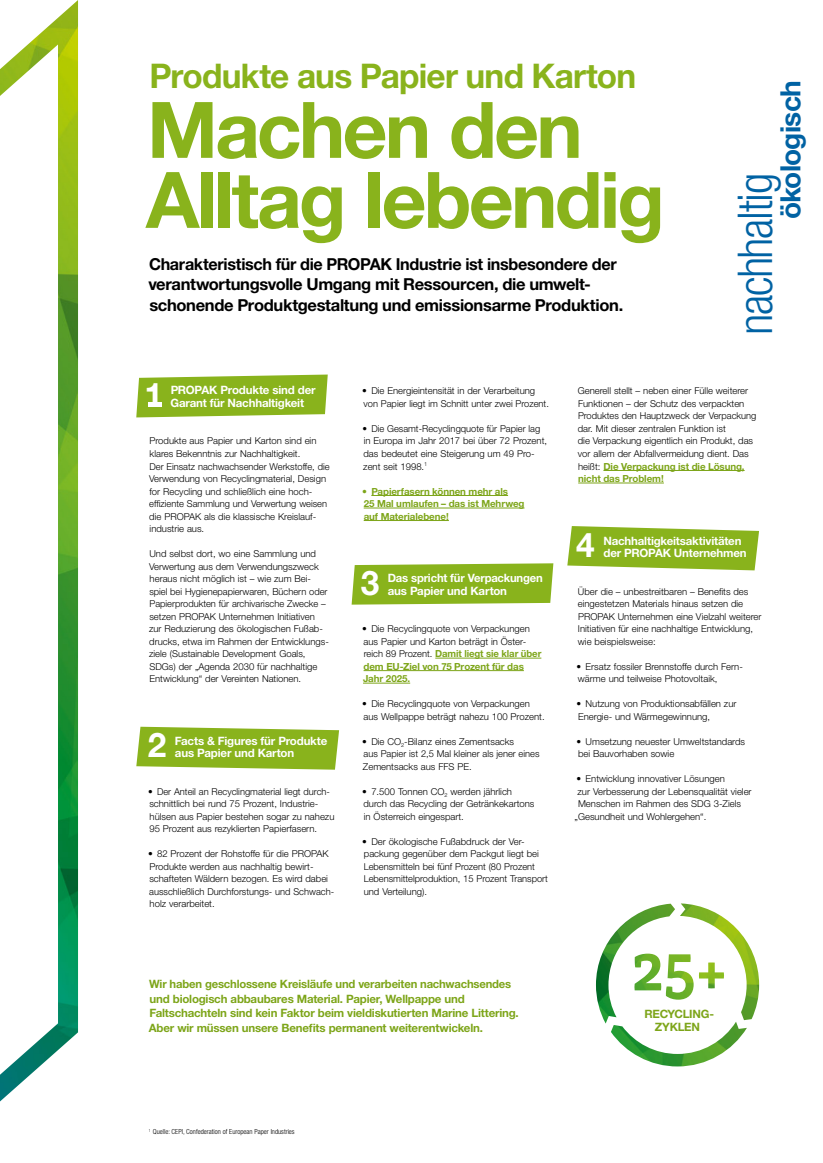
<style>
.page{position:relative;width:823px;height:1163px;background:#fff}
.page>*{position:absolute;margin:0;border:0;box-sizing:border-box;transform-origin:0 0}
.t1{font:700 78px/70px "Helvetica Neue LT Pro";letter-spacing:-.035em;color:#89b31c}
.t2{font:300 condensed 48px "Helvetica Neue LT Pro";letter-spacing:-.03em;color:#0062a3}
.t3{font:700 34px "Helvetica Neue LT Pro";letter-spacing:-.025em;color:#89b31c}
.t4{font:700 34px "Helvetica Neue LT Pro";color:#fff}
.t5{font:700 28px "Helvetica Neue LT Pro";letter-spacing:-.025em;color:#0062a3}
.t6{font:700 16.5px/20.5px "Helvetica Neue LT Pro";letter-spacing:-.02em;color:#000}
.t7{font:700 11.5px/14.5px "Helvetica Neue LT Pro";letter-spacing:-.015em;color:#7da519}
.t8{font:700 11.5px/12.5px "Helvetica Neue LT Pro";letter-spacing:-.015em;color:#fff}
.t9{font:700 9.8px/12.5px "Helvetica Neue LT Pro";letter-spacing:-.01em;color:#7da519}
.t10{font:300 9.5px/12.5px "Helvetica Neue LT Pro";color:#000}
.t11{font:300 condensed 7px "Helvetica Neue LT Pro";color:#000}
.s1{font-weight:300;font-size:9.5px;color:#000}
</style>
<div class="page">
<img style="left:0;top:0;width:78px;height:1101px">
<svg style="left:136px;top:374px;width:191px;height:43px;background:#94ba31"></svg>
<svg style="left:351px;top:563px;width:202px;height:41px;background:#8fb728"></svg>
<svg style="left:567px;top:526px;width:191px;height:44px;background:#97bc37"></svg>
<svg style="left:136px;top:726px;width:203px;height:43px;background:#94ba32"></svg>
<hr style="left:371px;top:495px;width:136px;height:1px;background:#7da519">
<hr style="left:363px;top:507px;width:161px;height:1px;background:#7da519">
<hr style="left:363px;top:520px;width:85px;height:1px;background:#7da519">
<hr style="left:435px;top:657px;width:106px;height:1px;background:#7da519">
<hr style="left:363px;top:670px;width:160px;height:1px;background:#7da519">
<hr style="left:363px;top:682px;width:47px;height:1px;background:#7da519">
<hr style="left:603px;top:470px;width:141px;height:1px;background:#7da519">
<hr style="left:578px;top:482px;width:85px;height:1px;background:#7da519">
<hr style="left:149px;top:403px;width:13px;height:4px;background:#fff">
<img style="left:596px;top:903px;width:162px;height:163px">
<h3 class="t3" style="left:149px;top:54px;width:488px">Produkte aus Papier und Karton</h3>
<h1 class="t1" style="left:146px;top:93px;width:520px">Machen den<br>Alltag lebendig</h1>
<h3 class="t6" style="left:148px;top:253px;width:476px">Charakteristisch für die PROPAK Industrie ist insbesondere der verantwortungsvolle Umgang mit Ressourcen, die umwelt&shy;schonende Produktgestaltung und emissionsarme Produktion.</h3>
<h3 class="t5" style="left:772px;top:219px;width:141px;rotate:-90deg">ökologisch</h3>
<h2 class="t2" style="left:727px;top:335px;width:164px;rotate:-90deg">nachhaltig</h2>
<h3 class="t4" style="left:144px;top:373px;width:20px">1</h3>
<p class="t8" style="left:170px;top:384px;width:146px">PROPAK Produkte sind der<br>Garant für Nachhaltigkeit</p>
<p class="t10" style="left:149px;top:434px;width:182px">Produkte aus Papier und Karton sind ein klares Bekenntnis zur Nachhaltigkeit.<br>Der Einsatz nachwachsender Werkstoffe, die Verwendung von Recyclingmaterial, Design for Recycling und schließlich eine hoch&shy;effiziente Sammlung und Verwertung weisen die PROPAK als die klassische Kreislauf&shy;industrie aus.</p>
<p class="t10" style="left:149px;top:547px;width:181px">Und selbst dort, wo eine Sammlung und Verwertung aus dem Verwendungszweck heraus nicht möglich ist – wie zum Bei&shy;spiel bei Hygienepapierwaren, Büchern oder Papierprodukten für archivarische Zwecke – setzen PROPAK Unternehmen Initiativen zur Reduzierung des ökologischen Fußab&shy;drucks, etwa im Rahmen der Entwicklungs&shy;ziele (Sustainable Development Goals, SDGs) der „Agenda 2030 für nachhaltige Entwicklung“ der Vereinten Nationen.</p>
<h3 class="t4" style="left:148px;top:723px;width:20px">2</h3>
<p class="t8" style="left:175px;top:734px;width:154px">Facts &amp; Figures für Produkte aus Papier und Karton</p>
<p class="t10" style="left:148px;top:784px;width:188px">• Der Anteil an Recyclingmaterial liegt durch&shy;schnittlich bei rund 75 Prozent, Industrie&shy;hülsen aus Papier bestehen sogar zu nahezu 95 Prozent aus rezyklierten Papierfasern.</p>
<p class="t10" style="left:148px;top:847px;width:187px">• 82 Prozent der Rohstoffe für die PROPAK Produkte werden aus nachhaltig bewirt&shy;schafteten Wäldern bezogen. Es wird dabei ausschließlich Durchforstungs- und Schwach&shy;holz verarbeitet.</p>
<p class="t10" style="left:362px;top:384px;width:188px">• Die Energieintensität in der Verarbeitung von Papier liegt im Schnitt unter zwei Prozent.</p>
<p class="t10" style="left:362px;top:422px;width:186px">• Die Gesamt-Recyclingquote für Papier lag in Europa im Jahr 2017 bei über 72 Prozent, das bedeutet eine Steigerung um 49 Pro&shy;zent seit 1998.<sup>1</sup></p>
<p class="t9" style="left:362px;top:484px;width:164px">• Papierfasern können mehr als<br>25 Mal umlaufen – das ist Mehrweg auf Materialebene !</p>
<h3 class="t4" style="left:361px;top:561px;width:20px">3</h3>
<p class="t8" style="left:387px;top:571px;width:156px">Das spricht für Verpackungen aus Papier und Karton</p>
<p class="t10" style="left:362px;top:622px;width:169px">• Die Recyclingquote von Verpackungen aus Papier und Karton beträgt in Öster-</p>
<p class="t9" style="left:363px;top:647px;width:180px"><span class="s1">reich 89 Prozent.</span> Damit liegt sie klar über dem EU-Ziel von 75 Prozent für das<br>Jahr 2025.</p>
<p class="t10" style="left:362px;top:697px;width:184px">• Die Recyclingquote von Verpackungen aus Wellpappe beträgt nahezu 100 Prozent.</p>
<p class="t10" style="left:362px;top:734px;width:179px">• Die CO<sub>2</sub>-Bilanz eines Zementsacks<br>aus Papier ist 2,5 Mal kleiner als jener eines<br>Zementsacks aus FFS PE.</p>
<p class="t10" style="left:362px;top:784px;width:173px">• 7.500 Tonnen CO<sub>2</sub> werden jährlich durch das Recycling der Getränkekartons in Österreich eingespart.</p>
<p class="t10" style="left:362px;top:834px;width:187px">• Der ökologische Fußabdruck der Ver&shy;packung gegenüber dem Packgut liegt bei Lebensmitteln bei fünf Prozent (80 Prozent Lebensmittelproduktion, 15 Prozent Transport und Verteilung).</p>
<p class="t10" style="left:577px;top:384px;width:180px">Generell stellt – neben einer Fülle weiterer Funktionen – der Schutz des verpackten Produktes den Hauptzweck der Verpackung dar. Mit dieser zentralen Funktion ist<br>die Verpackung eigentlich ein Produkt, das vor allem der Abfallvermeidung dient. Das</p>
<p class="t9" style="left:577px;top:459px;width:168px"><span class="s1">heißt:</span> Die Verpackung ist die Lösung, nicht das Problem !</p>
<h3 class="t4" style="left:576px;top:523px;width:20px">4</h3>
<p class="t8" style="left:603px;top:534px;width:145px">Nachhaltigkeitsaktivitäten der PROPAK Unternehmen</p>
<p class="t10" style="left:577px;top:584px;width:185px">Über die – unbestreitbaren – Benefits des eingestetzen Materials hinaus setzen die PROPAK Unternehmen eine Vielzahl weiterer Initiativen für eine nachhaltige Entwicklung, wie beispielsweise:</p>
<p class="t10" style="left:576px;top:659px;width:168px">• Ersatz fossiler Brennstoffe durch Fern&shy;wärme und teilweise Photovoltaik,</p>
<p class="t10" style="left:576px;top:697px;width:161px">• Nutzung von Produktionsabfällen zur<br>Energie- und Wärmegewinnung,</p>
<p class="t10" style="left:576px;top:734px;width:170px">• Umsetzung neuester Umweltstandards bei Bauvorhaben sowie</p>
<p class="t10" style="left:576px;top:772px;width:150px">• Entwicklung innovativer Lösungen</p>
<p class="t10" style="left:577px;top:784px;width:175px">zur Verbesserung der Lebensqualität vieler</p>
<p class="t10" style="left:577px;top:797px;width:164px">Menschen im Rahmen des SDG 3-Ziels</p>
<p class="t10" style="left:574px;top:809px;width:133px">„Gesundheit und Wohlergehen“.</p>
<p class="t7" style="left:149px;top:976px;width:371px">Wir haben geschlossene Kreisläufe und verarbeiten nachwachsendes und biologisch abbaubares Material. Papier, Wellpappe und Faltschachteln sind kein Faktor beim vieldiskutierten Marine Littering.<br>Aber wir müssen unsere Benefits permanent weiterentwickeln.</p>
<p class="t7" style="left:644px;top:1006px;width:71px;line-height:13.5px;text-align:center">RECYCLING-<br>ZYKLEN</p>
<p class="t11" style="left:149px;top:1127px;width:147px"><sup>1</sup> Quelle: CEPI, Confederation of European Paper Industries</p>
</div>
